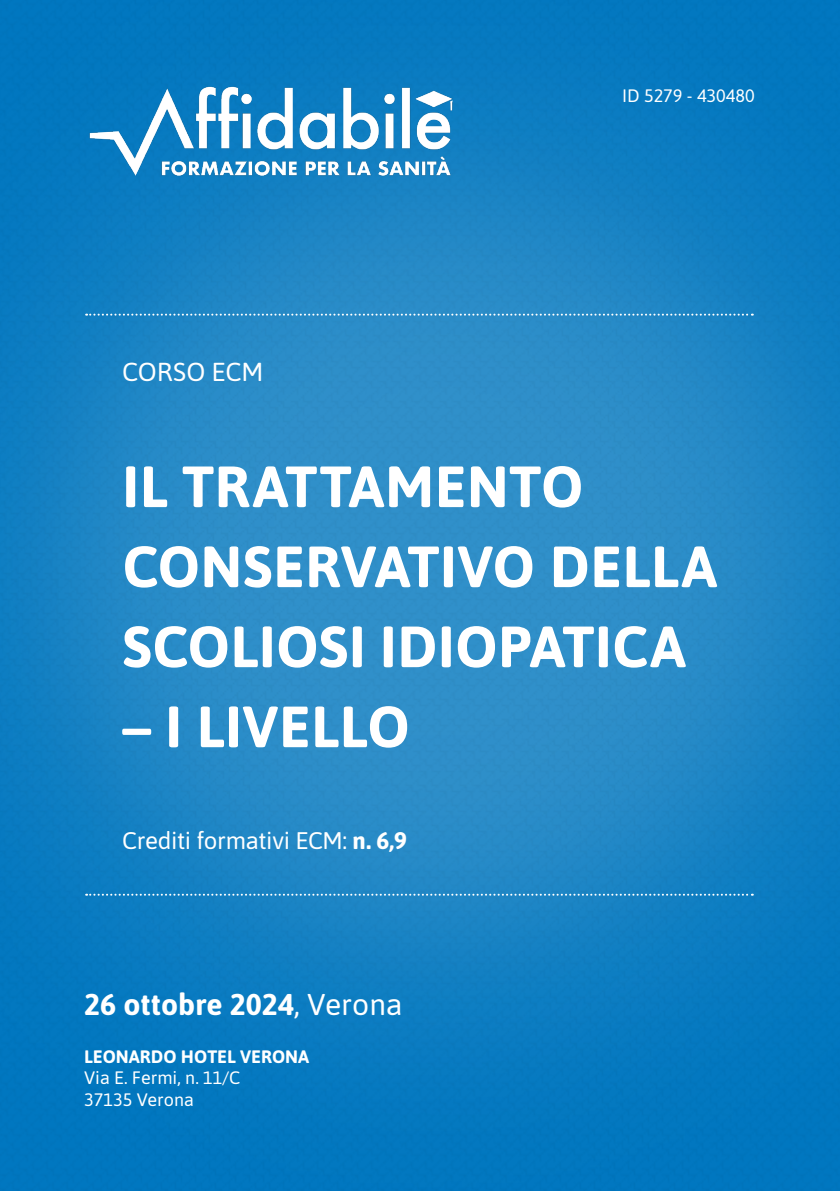
<style>
.page{position:relative;width:840px;height:1191px;background:#fff}
.page>*{position:absolute;margin:0;border:0;box-sizing:border-box;transform-origin:0 0}
.t1{font:700 58px/80px "Asap";letter-spacing:.01em;color:#fff}
.t2{font:700 30px "Asap";color:#fff}
.t3{font:26px "Asap";letter-spacing:-.005em;color:#fff}
.t4{font:24px "Asap";letter-spacing:-.015em;color:#fff}
.t5{font:18px "Asap";color:#fff}
.t6{font:700 18px "Asap";color:#fff}
.s1{font-weight:700}
.s2{font-weight:400}
</style>
<div class="page">
<img style="left:0;top:0;width:839px;height:1191px">
<svg style="left:86px;top:314px;width:666px;height:2px"></svg>
<svg style="left:86px;top:893px;width:666px;height:2px"></svg>
<img style="left:89px;top:85px;width:364px;height:92px">
<p class="t3" style="left:122px;top:354px;width:142px">CORSO ECM</p>
<p class="t5" style="left:621px;top:83px;width:134px">ID 5279 - 430480</p>
<p class="t1" style="left:122px;top:444px;width:595px">IL TRATTAMENTO<br>CONSERVATIVO DELLA<br>SCOLIOSI IDIOPATICA</p>
<p class="t1" style="left:122px;top:684px;width:289px">– I LIVELLO</p>
<p class="t4" style="left:122px;top:824px;width:286px">Crediti formativi ECM: <span class="s1">n. 6,9</span></p>
<p class="t2" style="left:84px;top:983px;width:319px">26 ottobre 2024<span class="s2">, Verona</span></p>
<p class="t6" style="left:84px;top:1043px;width:226px">LEONARDO HOTEL VERONA</p>
<p class="t5" style="left:84px;top:1065px;width:157px">Via E. Fermi, n. 11/C</p>
<p class="t5" style="left:84px;top:1087px;width:111px">37135 Verona</p>
</div>
